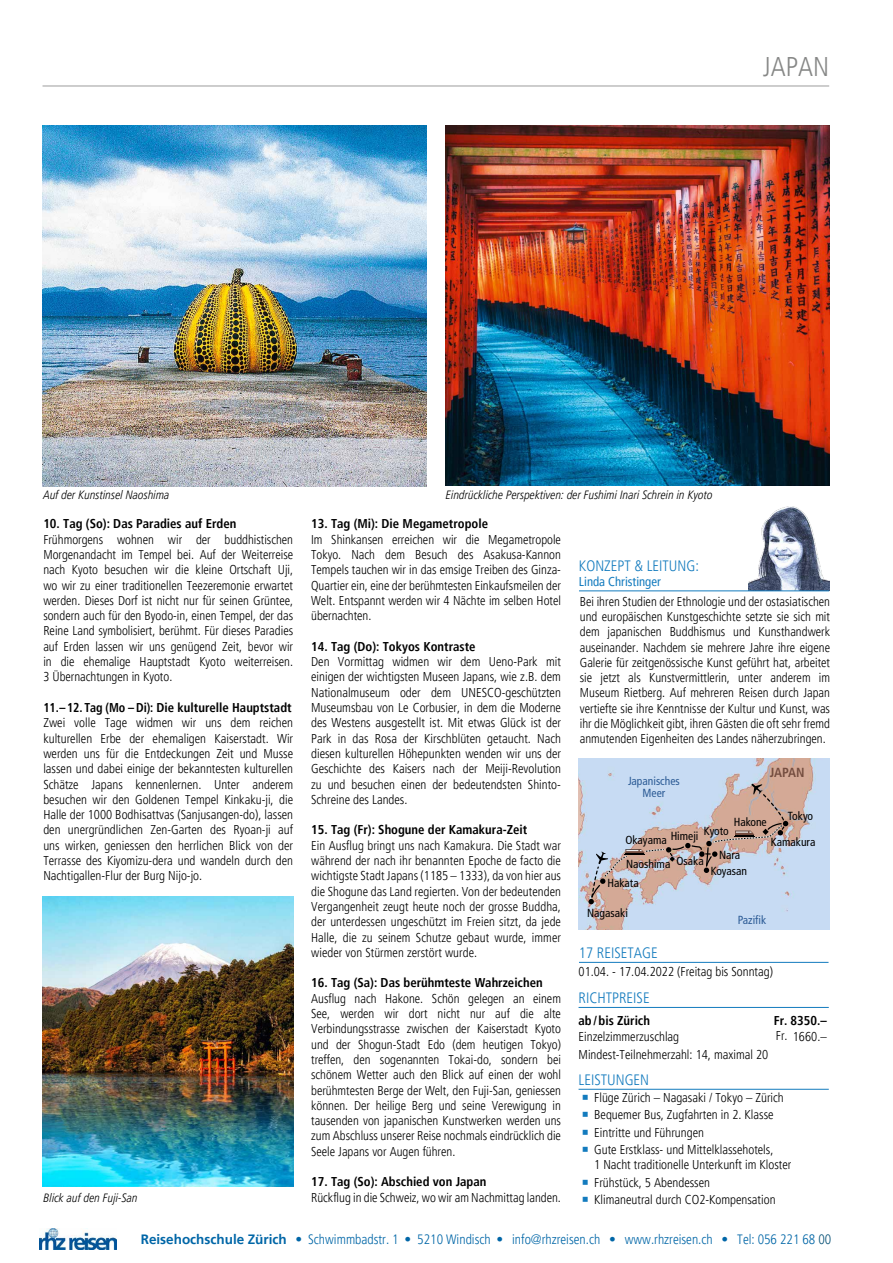
<style>
.page{position:relative;width:893px;height:1263px;background:#fff}
.page>*{position:absolute;margin:0;border:0;box-sizing:border-box;transform-origin:0 0}
.t1{font:300 condensed 27px "Frutiger LT Pro";color:#868786}
.t2{font:300 condensed 15px "Frutiger LT Pro";color:#137bbe}
.t3{font:300 condensed 13.5px "Frutiger LT Pro";color:#0066a7}
.t4{font:700 condensed 13.2px "Frutiger";letter-spacing:-.01em;color:#744d3f}
.t5{font:300 condensed 12.75px/15.3px "Frutiger LT Pro";color:#000;text-align:justify}
.t6{font:700 condensed 12.75px "Frutiger LT Pro";color:#000}
.t7{font:700 condensed 12.75px "Frutiger LT Pro";color:#000;scale:.95 1}
.t8{font:condensed 12.75px "Frutiger LT Pro";color:#137bbe}
.t9{font:italic 300 condensed 12px "Frutiger LT Pro";color:#000}
.t10{font:condensed 11.7px/23.9px "Frutiger";color:#000}
.t11{font:condensed 11.7px/11.7px "Frutiger";color:#2d5c96;text-align:center}
.s1{font-weight:700;font-stretch:normal}
.s2{color:#065075}
</style>
<div class="page">
<hr style="left:579px;top:1007px;width:250px;height:1px;background:#137bbe">
<hr style="left:579px;top:1089px;width:250px;height:1px;background:#137bbe">
<hr style="left:579px;top:962px;width:249px;height:1px;background:#137bbe">
<img style="left:43px;top:126px;width:384px;height:360px">
<img style="left:445px;top:125px;width:384px;height:361px">
<hr style="left:43px;top:86px;width:786px;height:1px;background:#9c9c9d">
<img style="left:748px;top:507px;width:81px;height:83px">
<hr style="left:579px;top:590px;width:250px;height:1px;background:#137bbe">
<img style="left:579px;top:758px;width:250px;height:171px">
<svg style="left:588px;top:784px;width:200px;height:120px"></svg>
<img style="left:43px;top:897px;width:250px;height:290px">
<img style="left:40px;top:1228px;width:77px;height:21px">
<h1 class="t1" style="left:763px;top:51px;width:68px">JAPAN</h1>
<p class="t9" style="left:43px;top:488px;width:128px">Auf der Kunstinsel Naoshima</p>
<p class="t9" style="left:446px;top:488px;width:268px">Eindrückliche Perspektiven: der Fushimi Inari Schrein in Kyoto</p>
<p class="t6" style="left:43px;top:516px;width:195px">10. Tag (So): Das Paradies auf Erden</p>
<p class="t5" style="left:43px;top:532px;width:251px">Frühmorgens wohnen wir der buddhistischen Morgenandacht im Tempel bei. Auf der Weiterreise nach Kyoto besuchen wir die kleine Ortschaft Uji, wo wir zu einer traditionellen Teezeremonie erwartet werden. Dieses Dorf ist nicht nur für seinen Grüntee, sondern auch für den Byodo-in, einen Tempel, der das Reine Land symbolisiert, berühmt. Für dieses Paradies auf Erden lassen wir uns genügend Zeit, bevor wir in die ehemalige Hauptstadt Kyoto weiterreisen.<br>3 Übernachtungen in Kyoto.</p>
<p class="t7" style="left:43px;top:700px;width:263px">11. – 12. Tag (Mo – Di): Die kulturelle Hauptstadt</p>
<p class="t5" style="left:43px;top:715px;width:251px">Zwei volle Tage widmen wir uns dem reichen kulturellen Erbe der ehemaligen Kaiserstadt. Wir werden uns für die Entdeckungen Zeit und Musse lassen und dabei einige der bekanntesten kulturellen Schätze Japans kennenlernen. Unter anderem besuchen wir den Goldenen Tempel Kinkaku-ji, die Halle der 1000 Bodhisattvas (Sanjusangen-do), lassen den unergründlichen Zen-Garten des Ryoan-ji auf uns wirken, geniessen den herrlichen Blick von der Terrasse des Kiyomizu-dera und wandeln durch den Nachtigallen-Flur der Burg Nijo-jo.</p>
<p class="t9" style="left:44px;top:1191px;width:96px">Blick auf den Fuji-San</p>
<p class="t6" style="left:311px;top:516px;width:178px">13. Tag (Mi): Die Megametropole</p>
<p class="t5" style="left:311px;top:532px;width:251px">Im Shinkansen erreichen wir die Megametropole Tokyo. Nach dem Besuch des Asakusa-Kannon Tempels tauchen wir in das emsige Treiben des Ginza-Quartier ein, eine der berühmtesten Einkaufsmeilen der Welt. Entspannt werden wir 4 Nächte im selben Hotel übernachten.</p>
<p class="t6" style="left:311px;top:639px;width:166px">14. Tag (Do): Tokyos Kontraste</p>
<p class="t5" style="left:311px;top:654px;width:251px">Den Vormittag widmen wir dem Ueno-Park mit einigen der wichtigsten Museen Japans, wie z.B. dem Nationalmuseum oder dem UNESCO-geschützten Museumsbau von Le Corbusier, in dem die Moderne des Westens ausgestellt ist. Mit etwas Glück ist der Park in das Rosa der Kirschblüten getaucht. Nach diesen kulturellen Höhepunkten wenden wir uns der Geschichte des Kaisers nach der Meiji-Revolution zu und besuchen einen der bedeutendsten Shinto-Schreine des Landes.</p>
<p class="t6" style="left:311px;top:822px;width:218px">15. Tag (Fr): Shogune der Kamakura-Zeit</p>
<p class="t5" style="left:311px;top:838px;width:251px">Ein Ausflug bringt uns nach Kamakura. Die Stadt war während der nach ihr benannten Epoche de facto die wichtigste Stadt Japans (1185 – 1333), da von hier aus die Shogune das Land regierten. Von der bedeutenden Vergangenheit zeugt heute noch der grosse Buddha, der unterdessen ungeschützt im Freien sitzt, da jede Halle, die zu seinem Schutze gebaut wurde, immer wieder von Stürmen zerstört wurde.</p>
<p class="t6" style="left:311px;top:975px;width:233px">16. Tag (Sa): Das berühmteste Wahrzeichen</p>
<p class="t5" style="left:311px;top:991px;width:251px">Ausflug nach Hakone. Schön gelegen an einem See, werden wir dort nicht nur auf die alte Verbindungsstrasse zwischen der Kaiserstadt Kyoto und der Shogun-Stadt Edo (dem heutigen Tokyo) treffen, den sogenannten Tokai-do, sondern bei schönem Wetter auch den Blick auf einen der wohl berühmtesten Berge der Welt, den Fuji-San, geniessen können. Der heilige Berg und seine Verewigung in tausenden von japanischen Kunstwerken werden uns zum Abschluss unserer Reise nochmals eindrücklich die Seele Japans vor Augen führen.</p>
<p class="t6" style="left:311px;top:1174px;width:177px">17. Tag (So): Abschied von Japan</p>
<p class="t5" style="left:311px;top:1190px;width:251px">Rückflug in die Schweiz, wo wir am Nachmittag landen.</p>
<p class="t2" style="left:579px;top:557px;width:121px">KONZEPT &amp; LEITUNG:</p>
<p class="t8" style="left:579px;top:574px;width:83px">Linda Christinger</p>
<p class="t5" style="left:580px;top:594px;width:252px">Bei ihren Studien der Ethnologie und der ostasiatischen und europäischen Kunstgeschichte setzte sie sich mit dem japanischen Buddhismus und Kunsthandwerk auseinander. Nachdem sie mehrere Jahre ihre eigene Galerie für zeitgenössische Kunst geführt hat, arbeitet sie jetzt als Kunstvermittlerin, unter anderem im Museum Rietberg. Auf mehreren Reisen durch Japan vertiefte sie ihre Kenntnisse der Kultur und Kunst, was ihr die Möglichkeit gibt, ihren Gästen die oft sehr fremd anmutenden Eigenheiten des Landes näherzubringen.</p>
<p class="t11" style="left:628px;top:775px;width:53px">Japanisches<br>Meer</p>
<p class="t4" style="left:770px;top:765px;width:36px">JAPAN</p>
<p class="t10" style="left:734px;top:810px;width:35px">Hakone</p>
<p class="t10" style="left:788px;top:804px;width:27px">Tokyo</p>
<p class="t10" style="left:719px;top:819px;width:23px;text-indent:-15px">Kyoto<br>Nara</p>
<p class="t10" style="left:771px;top:830px;width:46px">Kamakura</p>
<p class="t10" style="left:625px;top:828px;width:47px">Okayama<br>Naoshima</p>
<p class="t10" style="left:671px;top:824px;width:29px">Himeji</p>
<p class="t10" style="left:676px;top:849px;width:29px">Osaka</p>
<p class="t10" style="left:711px;top:859px;width:38px">Koyasan</p>
<p class="t10" style="left:607px;top:871px;width:33px">Hakata</p>
<p class="t10" style="left:587px;top:901px;width:42px">Nagasaki</p>
<p class="t2" style="left:579px;top:944px;width:80px">17 REISETAGE</p>
<p class="t11" style="left:738px;top:914px;width:30px">Pazifik</p>
<p class="t5" style="left:579px;top:964px;width:196px">01.04. - 17.04.2022 (Freitag bis Sonntag)</p>
<p class="t2" style="left:579px;top:989px;width:73px">RICHTPREISE</p>
<p class="t6" style="left:579px;top:1013px;width:73px">ab/bis Zürich</p>
<p class="t5" style="left:579px;top:1027px;width:191px;line-height:18px">Einzelzimmerzuschlag<br>Mindest-Teilnehmerzahl: 14, maximal 20</p>
<p class="t6" style="left:774px;top:1013px;width:54px">Fr. 8350.–</p>
<p class="t5" style="left:776px;top:1029px;width:52px">Fr. 1660.–</p>
<p class="t2" style="left:579px;top:1071px;width:72px">LEISTUNGEN</p>
<p class="t5" style="left:594px;top:1089px;width:191px;line-height:17.4px;text-align:left">Flüge Zürich – Nagasaki / Tokyo – Zürich Bequemer Bus, Zugfahrten in 2. Klasse Eintritte und Führungen<br>Gute Erstklass- und Mittelklassehotels,</p>
<p class="t5" style="left:594px;top:1156px;width:199px;line-height:17.4px;text-align:left">1 Nacht traditionelle Unterkunft im Kloster<br>Frühstück, 5 Abendessen<br>Klimaneutral durch CO2-Kompensation</p>
<p class="t3" style="left:141px;top:1231px;width:692px"><span class="s1">Reisehochschule Zürich</span> • Schwimmbadstr. 1 • 5210 Windisch • info@rhzreisen.ch • www.rhzreisen.ch • Tel: 056 221 68 <span class="s2">00</span></p>
</div>
